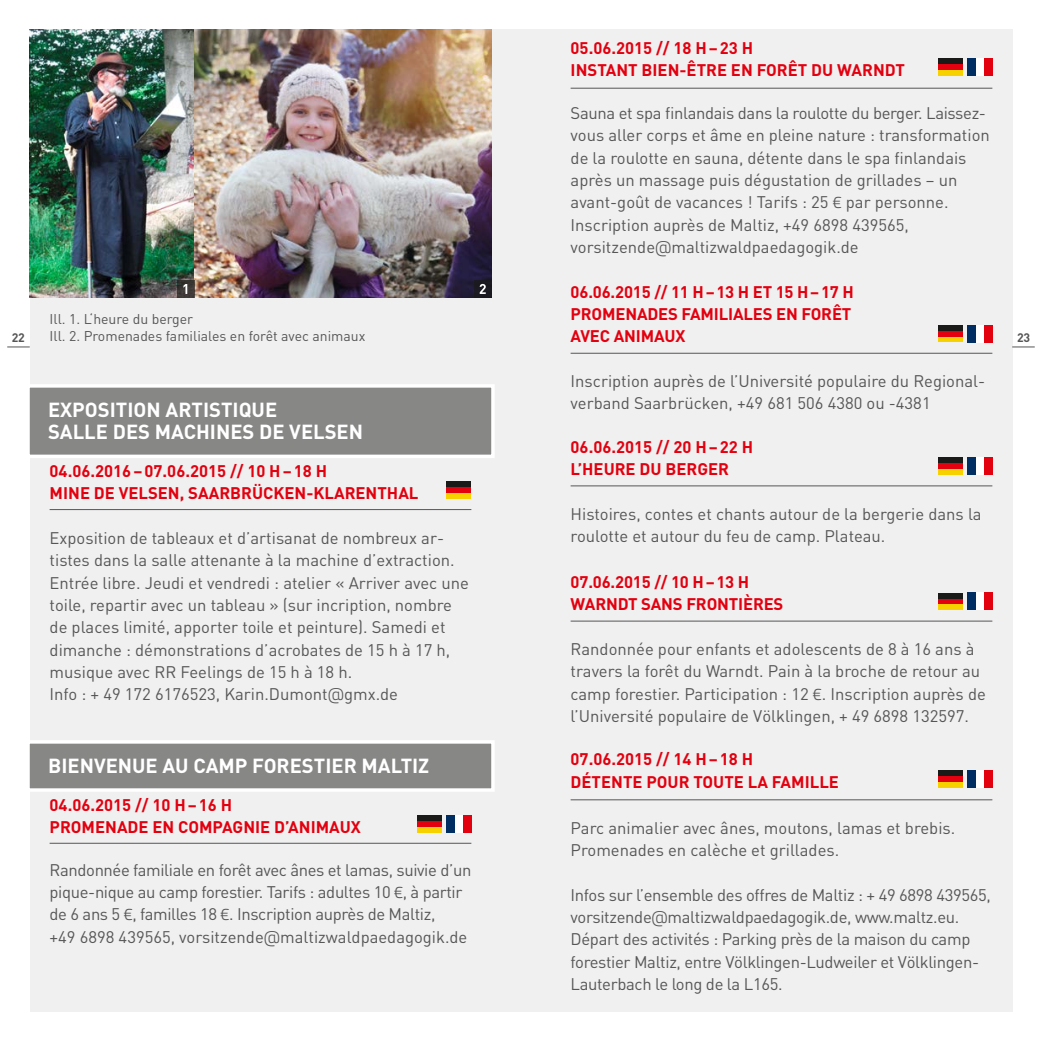
<style>
.page{position:relative;width:1042px;height:1042px;background:#fff}
.page>*{position:absolute;margin:0;border:0;box-sizing:border-box;transform-origin:0 0}
.t1{font:700 20.12px "DIN";letter-spacing:-.005em;color:#fff}
.t2{font:16.62px/22.4px "DIN";color:#565656}
.t3{font:16.62px/22.4px "DIN";letter-spacing:-.02em;color:#565656}
.t4{font:700 16.62px/22.4px "DIN";color:#e3000f}
.t5{font:14px/16.6px "DIN";color:#565656}
.t6{font:700 12.25px "DIN";color:#565656}
.s1{font-family:"Titillium Text 22 L";font-weight:300}
</style>
<div class="page">
<div style="left:30px;top:30px;width:982px;height:982px;background:#f0f0f0"></div>
<svg style="left:1012px;top:347px;width:22px;height:1px"></svg>
<hr style="left:50px;top:509px;width:421px;height:1px;background:#565656">
<svg style="left:29px;top:740px;width:465px;height:52px;background:#989897"></svg>
<hr style="left:50px;top:843px;width:421px;height:1px;background:#565656">
<svg style="left:29px;top:384px;width:465px;height:74px;background:#939392"></svg>
<svg style="left:7px;top:347px;width:23px;height:1px"></svg>
<hr style="left:570px;top:88px;width:422px;height:1px;background:#565656">
<hr style="left:570px;top:353px;width:422px;height:1px;background:#565656">
<hr style="left:570px;top:485px;width:422px;height:1px;background:#565656">
<hr style="left:570px;top:621px;width:422px;height:1px;background:#565656">
<hr style="left:570px;top:799px;width:422px;height:1px;background:#565656">
<div style="left:446px;top:493px;width:25px;height:6px;background:#f8d200"></div>
<div style="left:446px;top:487px;width:25px;height:6px;background:#e3000f"></div>
<div style="left:446px;top:481px;width:25px;height:6px;background:#1a1a18"></div>
<div style="left:463px;top:815px;width:8px;height:18px;background:#e3000f"></div>
<div style="left:455px;top:815px;width:8px;height:18px;background:#fff"></div>
<div style="left:446px;top:815px;width:9px;height:18px;background:#002e63"></div>
<div style="left:417px;top:827px;width:24px;height:6px;background:#f8d200"></div>
<div style="left:417px;top:821px;width:24px;height:6px;background:#e3000f"></div>
<div style="left:417px;top:815px;width:24px;height:6px;background:#1a1a18"></div>
<div style="left:984px;top:58px;width:8px;height:18px;background:#e3000f"></div>
<div style="left:976px;top:58px;width:8px;height:18px;background:#fff"></div>
<div style="left:967px;top:58px;width:9px;height:18px;background:#002e63"></div>
<div style="left:938px;top:70px;width:24px;height:6px;background:#f8d200"></div>
<div style="left:938px;top:64px;width:24px;height:6px;background:#e3000f"></div>
<div style="left:938px;top:58px;width:24px;height:6px;background:#1a1a18"></div>
<div style="left:984px;top:325px;width:8px;height:17px;background:#e3000f"></div>
<div style="left:976px;top:325px;width:8px;height:17px;background:#fff"></div>
<div style="left:967px;top:325px;width:9px;height:17px;background:#002e63"></div>
<div style="left:938px;top:336px;width:24px;height:6px;background:#f8d200"></div>
<div style="left:938px;top:331px;width:24px;height:5px;background:#e3000f"></div>
<div style="left:938px;top:325px;width:24px;height:6px;background:#1a1a18"></div>
<div style="left:984px;top:457px;width:8px;height:18px;background:#e3000f"></div>
<div style="left:976px;top:457px;width:8px;height:18px;background:#fff"></div>
<div style="left:967px;top:457px;width:9px;height:18px;background:#002e63"></div>
<div style="left:938px;top:469px;width:24px;height:6px;background:#f8d200"></div>
<div style="left:938px;top:463px;width:24px;height:6px;background:#e3000f"></div>
<div style="left:938px;top:457px;width:24px;height:6px;background:#1a1a18"></div>
<div style="left:984px;top:592px;width:8px;height:18px;background:#e3000f"></div>
<div style="left:976px;top:592px;width:8px;height:18px;background:#fff"></div>
<div style="left:967px;top:592px;width:9px;height:18px;background:#002e63"></div>
<div style="left:938px;top:604px;width:24px;height:6px;background:#f8d200"></div>
<div style="left:938px;top:598px;width:24px;height:6px;background:#e3000f"></div>
<div style="left:938px;top:592px;width:24px;height:6px;background:#1a1a18"></div>
<div style="left:984px;top:770px;width:8px;height:18px;background:#e3000f"></div>
<div style="left:976px;top:770px;width:8px;height:18px;background:#fff"></div>
<div style="left:967px;top:770px;width:9px;height:18px;background:#002e63"></div>
<div style="left:938px;top:782px;width:24px;height:6px;background:#f8d200"></div>
<div style="left:938px;top:776px;width:24px;height:6px;background:#e3000f"></div>
<div style="left:938px;top:770px;width:24px;height:6px;background:#1a1a18"></div>
<img style="left:30px;top:30px;width:165px;height:268px">
<img style="left:195px;top:30px;width:296px;height:268px">
<svg style="left:177px;top:280px;width:18px;height:18px"></svg>
<svg style="left:183px;top:284px;width:4px;height:10px"></svg>
<div style="left:474px;top:280px;width:17px;height:18px;background:#1b1a21"></div>
<svg style="left:480px;top:284px;width:6px;height:10px"></svg>
<p class="t6" style="left:12px;top:330px;width:15px">22</p>
<p class="t5" style="left:50px;top:310px;width:317px">Ill. 1. L‘heure du berger<br>Ill. 2. Promenades familiales en forêt avec animaux</p>
<p class="t1" style="left:48px;top:396px;width:36px">EXPOSITION</p>
<p class="t1" style="left:166px;top:396px;width:13px">ARTISTIQUE</p>
<p class="t1" style="left:48px;top:419px;width:13px">SALLE</p>
<p class="t1" style="left:113px;top:419px;width:13px">DES</p>
<p class="t1" style="left:155px;top:419px;width:54px">MACHINES</p>
<p class="t1" style="left:259px;top:419px;width:44px">DE VELSEN</p>
<p class="t4" style="left:50px;top:459px;width:370px">04.06.2016–07.06.2015 // 10 H–18 H<br>M INE DE VELSEN, SAARBRÜCKEN-KLARENTHAL</p>
<p class="t2" style="left:50px;top:526px;width:421px">Exposition de tableaux et d’artisanat de nombreux ar&shy;tistes dans la salle attenante à la machine d’extraction.<br>Entrée libre. Jeudi et vendredi : atelier « Arriver avec une toile, repartir avec un tableau » (sur incription, nombre de places limité, apporter toile et peinture). Samedi et dimanche : démonstrations d’acrobates de 15 h à 17 h, musique avec RR Feelings de 15 h à 18 h.<br>Info : + 49 172 6176523, Karin.Dumont<span class="s1">@</span>gmx.de</p>
<p class="t1" style="left:48px;top:753px;width:13px">BIENVENUE</p>
<p class="t1" style="left:162px;top:753px;width:58px">AU CAMP</p>
<p class="t1" style="left:252px;top:753px;width:24px">FORESTIER</p>
<p class="t1" style="left:361px;top:753px;width:12px">MALTIZ</p>
<p class="t4" style="left:50px;top:793px;width:313px">04.06.2015 // 10 H–16 H<br>PROMENADE EN COMPAGNIE D’ANIMAUX</p>
<p class="t3" style="left:50px;top:858px;width:423px">Randonnée familiale en forêt avec ânes et lamas, suivie d’un pique-nique au camp forestier. Tarifs : adultes 10 <span class="s1">€</span>, à partir de 6 ans 5 <span class="s1">€</span>, familles 18 <span class="s1">€</span>. Inscription auprès de Maltiz,<br>+49 6898 439565, vorsitzende<span class="s1">@</span>maltizwaldpaedagogik.de</p>
<p class="t4" style="left:570px;top:36px;width:336px">05.06.2015 // 18 H–23 H<br>I NSTANT BIEN-ÊTRE EN FORÊT DU WARNDT</p>
<p class="t2" style="left:570px;top:102px;width:421px">Sauna et spa finlandais dans la roulotte du berger. Laissez&shy;vous aller corps et âme en pleine nature : transformation de la roulotte en sauna, détente dans le spa finlandais après un massage puis dégustation de grillades – un avant-goût de vacances ! Tarifs : 25 <span class="s1">€</span> par personne.<br>Inscription auprès de Maltiz, +49 6898 439565, vorsitzende<span class="s1">@</span>maltizwaldpaedagogik.de</p>
<p class="t4" style="left:570px;top:280px;width:285px">06.06.2015 // 11 H–13 H ET 15 H–17 H<br>PROMENADES FAMILIALES EN FORÊT<br>AVEC ANIMAUX</p>
<p class="t2" style="left:570px;top:370px;width:416px">Inscription auprès de l’Université populaire du Regional&shy;verband Saarbrücken, +49 681 506 4380 ou -4381</p>
<p class="t4" style="left:570px;top:435px;width:184px">06.06.2015 // 20 H–22 H<br>L’HEURE DU BERGER</p>
<p class="t2" style="left:570px;top:502px;width:412px">Histoires, contes et chants autour de la bergerie dans la roulotte et autour du feu de camp. Plateau.</p>
<p class="t4" style="left:570px;top:570px;width:214px">07.06.2015 // 10 H–13 H<br>WARNDT SANS FRONTIÈRES</p>
<p class="t2" style="left:570px;top:637px;width:417px">Randonnée pour enfants et adolescents de 8 à 16 ans à travers la forêt du Warndt. Pain à la broche de retour au camp forestier. Participation : 12 <span class="s1">€</span>. Inscription auprès de l’Université populaire de Völklingen, + 49 6898 132597.</p>
<p class="t4" style="left:570px;top:747px;width:270px">07.06.2015 // 14 H–18 H<br>DÉTENTE POUR TOUTE LA FAMILLE</p>
<p class="t2" style="left:570px;top:816px;width:386px">Parc animalier avec ânes, moutons, lamas et brebis.<br>Promenades en calèche et grillades.</p>
<p class="t3" style="left:570px;top:883px;width:422px">Infos sur l’ensemble des offres de Maltiz : + 49 6898 439565, vorsitzende<span class="s1">@</span>maltizwaldpaedagogik.de, www.maltz.eu.<br>Départ des activités : Parking près de la maison du camp forestier Maltiz, entre Völklingen-Ludweiler et Völklingen-Lauterbach le long de la L165.</p>
<p class="t6" style="left:1017px;top:330px;width:15px">23</p>
</div>
